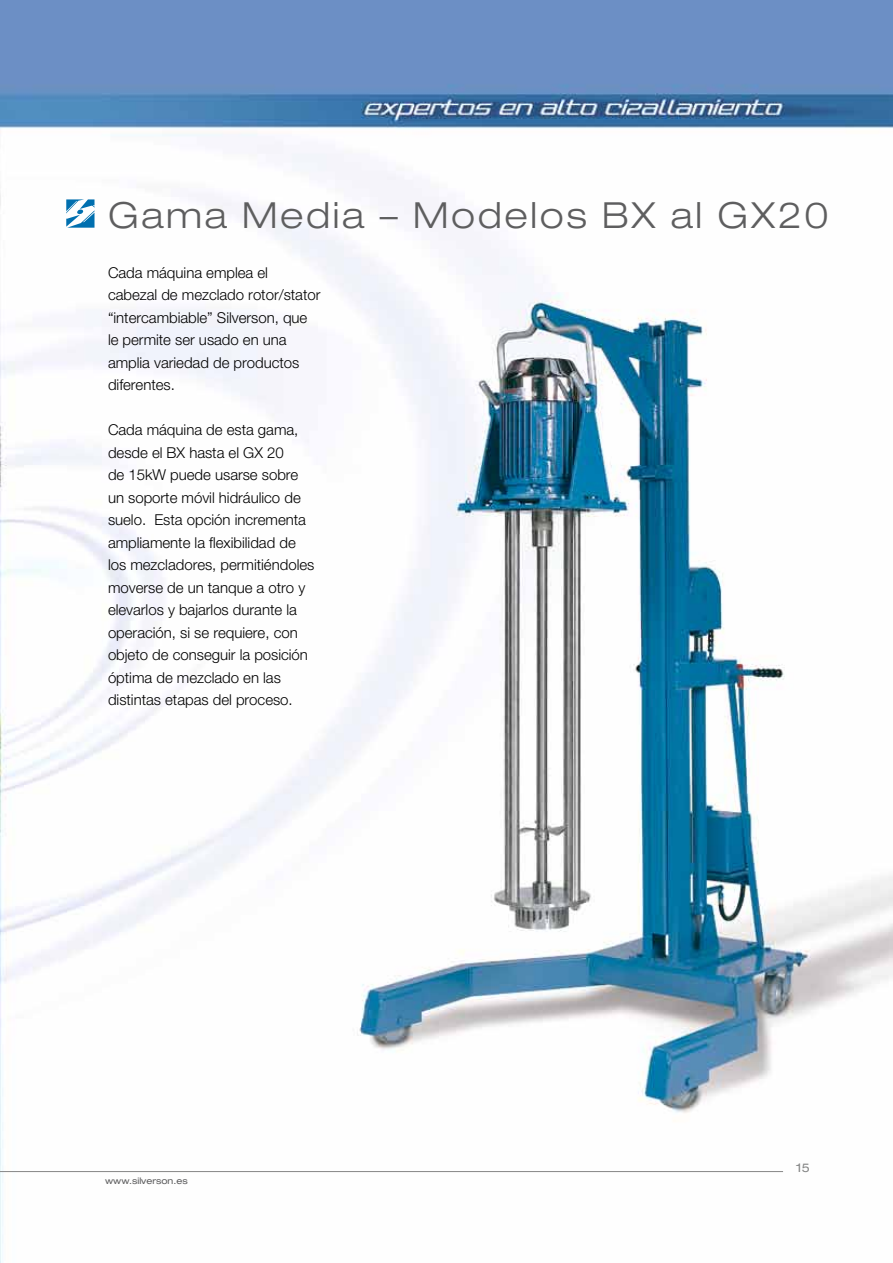
<style>
.page{position:relative;width:893px;height:1263px;background:#fff}
.page>*{position:absolute;margin:0;border:0;box-sizing:border-box;transform-origin:0 0}
.t1{font:300 expanded 36px "Helvetica Neue LT";letter-spacing:.075em;color:#5e5e5f}
.t2{font:300 15px/22.5px "Helvetica Neue LT";color:#000}
.t3{font:expanded 12px "Helvetica Neue LT";color:#868787}
.t4{font:expanded 9px "Helvetica Neue LT";color:#5e5e5f}
</style>
<div class="page">
<img style="left:0;top:0;width:893px;height:1263px">
<hr style="left:0;top:1171px;width:783px;height:1px;background:#868787">
<svg style="left:66px;top:199px;width:29px;height:29px"></svg>
<p class="t1" style="left:108px;top:193px;width:722px">Gama Media – Modelos BX al GX20</p>
<p class="t2" style="left:108px;top:261px;width:214px">Cada máquina emplea el cabezal de mezclado rotor/stator “intercambiable” Silverson, que le permite ser usado en una amplia variedad de productos diferentes.</p>
<p class="t2" style="left:108px;top:418px;width:208px">Cada máquina de esta gama, desde el BX hasta el GX 20<br>de 15kW puede usarse sobre un soporte móvil hidráulico de suelo. Esta opción incrementa ampliamente la flexibilidad de los mezcladores, permitiéndoles moverse de un tanque a otro y elevarlos y bajarlos durante la operación, si se requiere, con objeto de conseguir la posición óptima de mezclado en las distintas etapas del proceso.</p>
<p class="t4" style="left:105px;top:1175px;width:84px">www.silverson.es</p>
<p class="t3" style="left:796px;top:1160px;width:15px">15</p>
</div>
